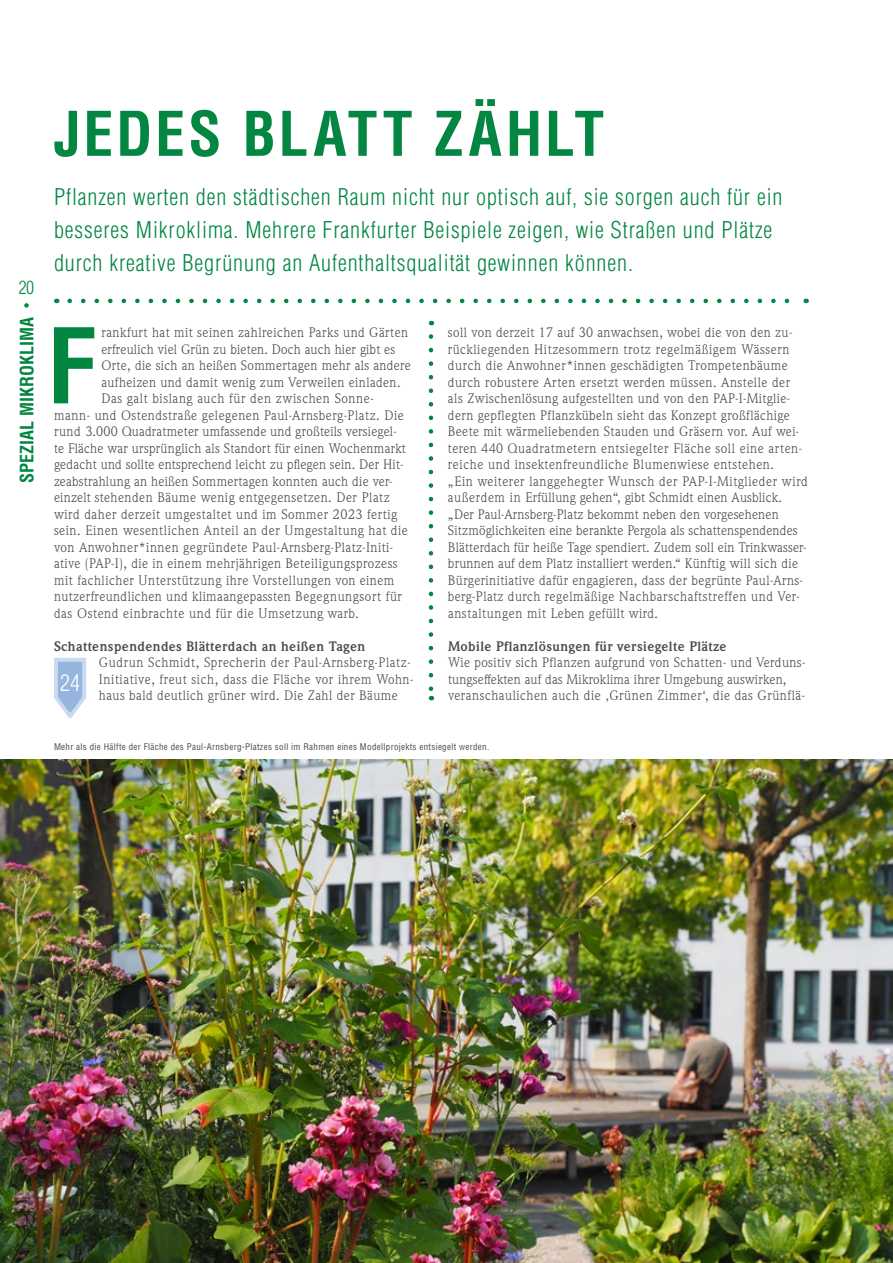
<style>
.page{position:relative;width:893px;height:1263px;background:#fff}
.page>*{position:absolute;margin:0;border:0;box-sizing:border-box;transform-origin:0 0}
.t1{font:700 condensed 101.55px "Helvetica LT Std";color:#028641}
.t2{font:700 condensed 60px "Helvetica LT Std";letter-spacing:.045em;color:#028641}
.t3{font:300 condensed 22.5px/33px "Helvetica LT Std";letter-spacing:.04em;color:#028641}
.t4{font:300 condensed 22.5px "Helvetica LT Std";color:#fff}
.t5{font:700 condensed 18px "Helvetica LT Std";color:#028641}
.t6{font:300 condensed 18px "Helvetica LT Std";color:#028641}
.t7{font:13.5px/16.5px "Weidemann ITC Pro";letter-spacing:.03em;color:#4b4c4d}
.t8{font:700 13.5px "Weidemann ITC Pro";letter-spacing:.03em;color:#4b4c4d}
.t9{font:condensed 9px "Helvetica LT Std";letter-spacing:.035em;color:#4b4c4d}
</style>
<div class="page">
<svg style="left:24px;top:303px;width:5px;height:5px"></svg>
<svg style="left:70px;top:299px;width:720px;height:4px"></svg>
<svg style="left:429px;top:336px;width:4px;height:364px"></svg>
<img style="left:0;top:759px;width:893px;height:504px">
<svg style="left:54px;top:658px;width:32px;height:60px;background:#b5cbe7"></svg>
<h2 class="t2" style="left:54px;top:96px;width:552px">JEDES BLATT ZÄHLT</h2>
<p class="t3" style="left:54px;top:181px;width:730px">Pflanzen werten den städtischen Raum nicht nur optisch auf, sie sorgen auch für ein besseres Mikroklima. Mehrere Frankfurter Beispiele zeigen, wie Straßen und Plätze durch kreative Begrünung an Aufenthaltsqualität gewinnen können.</p>
<h3 class="t6" style="left:19px;top:276px;width:17px">20</h3>
<h3 class="t5" style="left:15px;top:483px;width:167px;rotate:-90deg">SPEZIAL MIKROKLIMA</h3>
<h1 class="t1" style="left:47px;top:303px;width:52px">F</h1>
<p class="t7" style="left:101px;top:324px;width:308px">rankfurt hat mit seinen zahlreichen Parks und Gärten</p>
<p class="t7" style="left:101px;top:341px;width:295px">erfreulich viel Grün zu bieten. Doch auch hier gibt es</p>
<p class="t7" style="left:101px;top:357px;width:311px">Orte, die sich an heißen Sommertagen mehr als andere</p>
<p class="t7" style="left:101px;top:374px;width:301px">aufheizen und damit wenig zum Verweilen einladen.</p>
<p class="t7" style="left:101px;top:390px;width:274px">Das galt bislang auch für den zwischen Sonne-</p>
<p class="t7" style="left:54px;top:407px;width:351px">mann- und Ostendstraße gelegenen Paul-Arnsberg-Platz. Die</p>
<p class="t7" style="left:54px;top:423px;width:344px">rund 3.000 Quadratmeter umfassende und großteils versiegel-</p>
<p class="t7" style="left:54px;top:440px;width:353px">te Fläche war ursprünglich als Standort für einen Wochenmarkt</p>
<p class="t7" style="left:54px;top:456px;width:351px">gedacht und sollte entsprechend leicht zu pflegen sein. Der Hit-</p>
<p class="t7" style="left:54px;top:473px;width:340px">zeabstrahlung an heißen Sommertagen konnten auch die ver-</p>
<p class="t7" style="left:54px;top:489px;width:337px">einzelt stehenden Bäume wenig entgegensetzen. Der Platz</p>
<p class="t7" style="left:54px;top:506px;width:345px">wird daher derzeit umgestaltet und im Sommer 2023 fertig</p>
<p class="t7" style="left:54px;top:522px;width:355px">sein. Einen wesentlichen Anteil an der Umgestaltung hat die</p>
<p class="t7" style="left:54px;top:539px;width:340px">von Anwohner*innen gegründete Paul-Arnsberg-Platz-Initi-</p>
<p class="t7" style="left:54px;top:555px;width:345px">ative (PAP-I), die in einem mehrjährigen Beteiligungsprozess</p>
<p class="t7" style="left:54px;top:572px;width:342px">mit fachlicher Unterstützung ihre Vorstellungen von einem</p>
<p class="t7" style="left:54px;top:588px;width:350px">nutzerfreundlichen und klimaangepassten Begegnungsort für</p>
<p class="t7" style="left:54px;top:605px;width:306px">das Ostend einbrachte und für die Umsetzung warb.</p>
<p class="t8" style="left:54px;top:637px;width:313px">Schattenspendendes Blätterdach an heißen Tagen</p>
<p class="t7" style="left:99px;top:654px;width:316px">Gudrun Schmidt, Sprecherin der Paul-Arnsberg-Platz-<br>Initiative, freut sich, dass die Fläche vor ihrem Wohn&shy;haus bald deutlich grüner wird. Die Zahl der Bäume</p>
<h3 class="t4" style="left:60px;top:668px;width:21px">24</h3>
<p class="t7" style="left:448px;top:324px;width:361px">soll von derzeit 17 auf 30 anwachsen, wobei die von den zu&shy;rückliegenden Hitzesommern trotz regelmäßigem Wässern durch die Anwohner*innen geschädigten Trompetenbäume durch robustere Arten ersetzt werden müssen. Anstelle der als Zwischenlösung aufgestellten und von den PAP-I-Mitglie&shy;dern gepflegten Pflanzkübeln sieht das Konzept großflächige Beete mit wärmeliebenden Stauden und Gräsern vor. Auf wei&shy;teren 440 Quadratmetern entsiegelter Fläche soll eine arten&shy;reiche und insektenfreundliche Blumenwiese entstehen.<br>„Ein weiterer langgehegter Wunsch der PAP-I-Mitglieder wird außerdem in Erfüllung gehen“, gibt Schmidt einen Ausblick. „Der Paul-Arnsberg-Platz bekommt neben den vorgesehenen Sitzmöglichkeiten eine berankte Pergola als schattenspendendes Blätterdach für heiße Tage spendiert. Zudem soll ein Trinkwasser&shy;brunnen auf dem Platz installiert werden.“ Künftig will sich die Bürgerinitiative dafür engagieren, dass der begrünte Paul-Arns&shy;berg-Platz durch regelmäßige Nachbarschaftstreffen und Ver&shy;anstaltungen mit Leben gefüllt wird.</p>
<p class="t8" style="left:448px;top:637px;width:280px">Mobile Pflanzlösungen für versiegelte Plätze</p>
<p class="t7" style="left:448px;top:654px;width:359px">Wie positiv sich Pflanzen aufgrund von Schatten- und Verduns&shy;tungseffekten auf das Mikroklima ihrer Umgebung auswirken, veranschaulichen auch die ‚Grünen Zimmer‘, die das Grünflä-</p>
<p class="t9" style="left:54px;top:741px;width:437px">Mehr als die Hälfte der Fläche des Paul-Arnsberg-Platzes soll im Rahmen eines Modellprojekts entsiegelt werden.</p>
</div>
